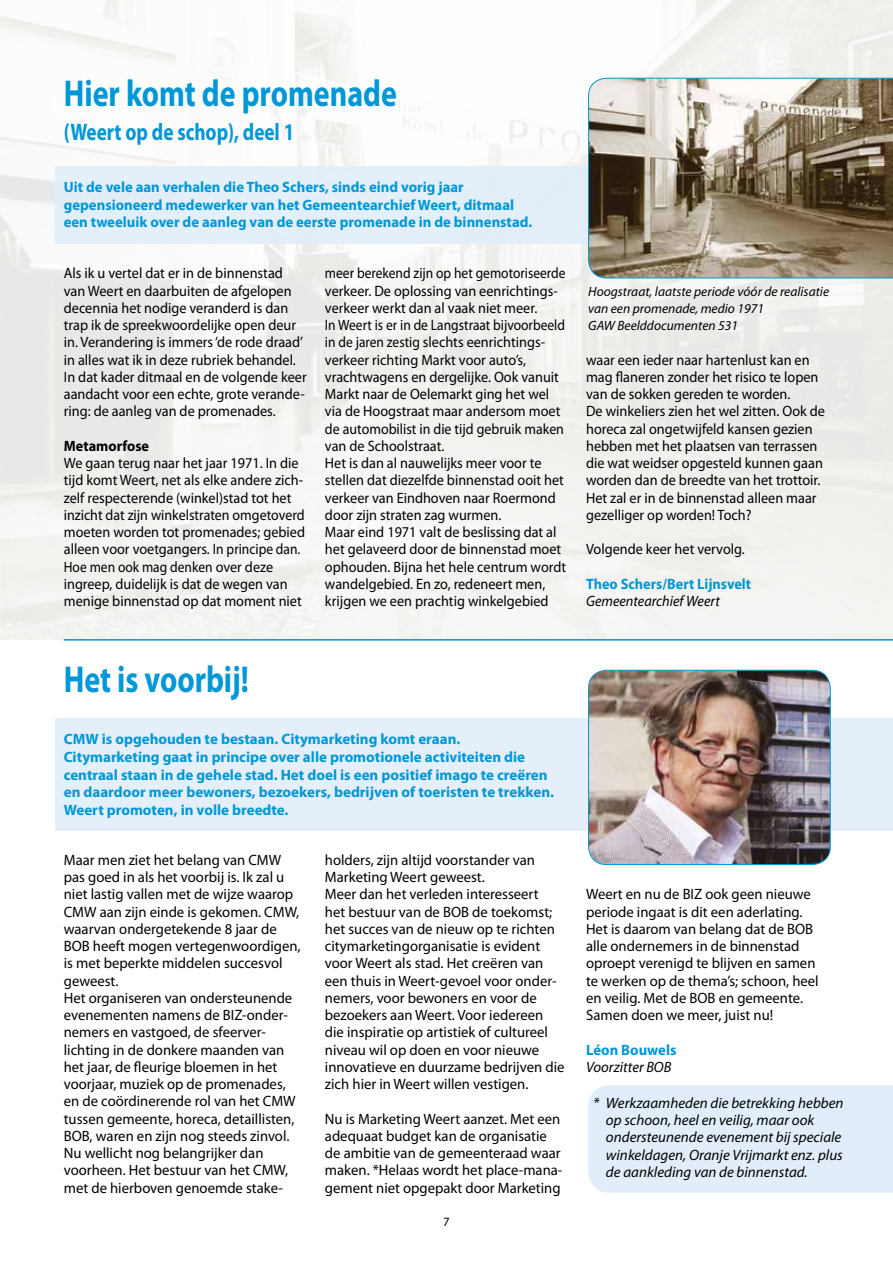
<style>
.page{position:relative;width:893px;height:1263px;background:#fff}
.page>*{position:absolute;margin:0;border:0;box-sizing:border-box;transform-origin:0 0}
.t1{font:700 37.5px "Myriad Pro";color:#0097d7;scale:.8 1}
.t2{font:700 24px "Myriad Pro";color:#0097d7;scale:.8 1}
.t3{font:15px/17.2px "Myriad Pro";color:#000}
.t4{font:15px/17.2px "Myriad Pro";color:#000;scale:.95 1}
.t5{font:15px/17.2px "Myriad Pro";color:#000;scale:.9 1}
.t6{font:700 15px/17.7px "Myriad Pro";color:#0097d7}
.t7{font:italic 15px/17.2px "Myriad Pro";color:#000}
.t8{font:700 15px "Myriad Pro";color:#0097d7;scale:.95 1}
.t9{font:italic 15px "Myriad Pro";color:#000;scale:.95 1}
.t10{font:700 15px "Myriad Pro";color:#000;scale:.95 1}
.t11{font:italic 13.5px/17.2px "Myriad Pro";color:#000}
.t12{font:12.75px "Myriad Pro";color:#000}
</style>
<div class="page">
<hr style="left:64px;top:639px;width:829px;height:2px;background:#0097d7">
<div style="left:55px;top:166px;width:838px;height:78px;background:#e1eef9"></div>
<svg style="left:588px;top:78px;width:305px;height:200px;background:#958c7b"></svg>
<div style="left:55px;top:718px;width:838px;height:112px;background:#e1eef9"></div>
<div style="left:588px;top:1085px;width:305px;height:107px;background:#e1eef9"></div>
<img style="left:588px;top:670px;width:242px;height:194px">
<div style="left:588px;top:670px;width:243px;height:195px;border:1px solid #0097d7;border-radius:18px"></div>
<h1 class="t1" style="left:64px;top:69px;width:418px">Hier komt de promenade</h1>
<h2 class="t2" style="left:64px;top:117px;width:290px">(Weert op de schop), deel 1</h2>
<p class="t6" style="left:64px;top:178px;width:470px">Uit de vele aan verhalen die Theo Schers, sinds eind vorig jaar gepensioneerd medewerker van het Gemeentearchief Weert, ditmaal een tweeluik over de aanleg van de eerste promenade in de binnenstad.</p>
<p class="t4" style="left:64px;top:264px;width:257px">Als ik u vertel dat er in de binnenstad van Weert en daarbuiten de afgelopen decennia het nodige veranderd is dan trap ik de spreekwoordelijke open deur in. Verandering is immers ‘de rode draad’ in alles wat ik in deze rubriek behandel.<br>In dat kader ditmaal en de volgende keer aandacht voor een echte, grote verande&shy;ring: de aanleg van de promenades.</p>
<p class="t10" style="left:64px;top:436px;width:91px">Metamorfose</p>
<p class="t4" style="left:64px;top:454px;width:255px">We gaan terug naar het jaar 1971. In die tijd komt Weert, net als elke andere zich&shy;zelf respecterende (winkel)stad tot het inzicht dat zijn winkelstraten omgetoverd moeten worden tot promenades; gebied alleen voor voetgangers. In principe dan.<br>Hoe men ook mag denken over deze ingreep, duidelijk is dat de wegen van menige binnenstad op dat moment niet</p>
<p class="t5" style="left:325px;top:264px;width:269px">meer berekend zijn op het gemotoriseerde verkeer. De oplossing van eenrichtings&shy;verkeer werkt dan al vaak niet meer.<br>In Weert is er in de Langstraat bijvoorbeeld in de jaren zestig slechts eenrichtings&shy;verkeer richting Markt voor auto’s, vrachtwagens en dergelijke. Ook vanuit Markt naar de Oelemarkt ging het wel via de Hoogstraat maar andersom moet de automobilist in die tijd gebruik maken van de Schoolstraat.<br>Het is dan al nauwelijks meer voor te stellen dat diezelfde binnenstad ooit het verkeer van Eindhoven naar Roermond door zijn straten zag wurmen.<br>Maar eind 1971 valt de beslissing dat al het gelaveerd door de binnenstad moet ophouden. Bijna het hele centrum wordt wandelgebied. En zo, redeneert men, krijgen we een prachtig winkelgebied</p>
<p class="t11" style="left:588px;top:282px;width:242px">Hoogstraat, laatste periode vóór de realisatie van een promenade, medio 1971<br>GAW Beelddocumenten 531</p>
<p class="t4" style="left:586px;top:351px;width:253px">waar een ieder naar hartenlust kan en mag flaneren zonder het risico te lopen van de sokken gereden te worden.<br>De winkeliers zien het wel zitten. Ook de horeca zal ongetwijfeld kansen gezien hebben met het plaatsen van terrassen die wat weidser opgesteld kunnen gaan worden dan de breedte van het trottoir.<br>Het zal er in de binnenstad alleen maar gezelliger op worden! Toch?</p>
<p class="t4" style="left:586px;top:540px;width:169px">Volgende keer het vervolg.</p>
<p class="t8" style="left:586px;top:574px;width:175px">Theo Schers/Bert Lijnsvelt</p>
<p class="t9" style="left:586px;top:592px;width:142px">Gemeentearchief Weert</p>
<h1 class="t1" style="left:64px;top:655px;width:233px">Het is voorbij!</h1>
<p class="t6" style="left:64px;top:730px;width:492px">CMW is opgehouden te bestaan. Citymarketing komt eraan.<br>Citymarketing gaat in principe over alle promotionele activiteiten die centraal staan in de gehele stad. Het doel is een positief imago te creëren en daardoor meer bewoners, bezoekers, bedrijven of toeristen te trekken.<br>Weert promoten, in volle breedte.</p>
<p class="t3" style="left:64px;top:851px;width:238px">Maar men ziet het belang van CMW pas goed in als het voorbij is. Ik zal u niet lastig vallen met de wijze waarop CMW aan zijn einde is gekomen. CMW, waarvan ondergetekende 8 jaar de BOB heeft mogen vertegenwoordigen, is met beperkte middelen succesvol geweest.<br>Het organiseren van ondersteunende evenementen namens de BIZ-onder&shy;nemers en vastgoed, de sfeerver&shy;lichting in de donkere maanden van het jaar, de fleurige bloemen in het voorjaar, muziek op de promenades, en de coördinerende rol van het CMW tussen gemeente, horeca, detaillisten, BOB, waren en zijn nog steeds zinvol.<br>Nu wellicht nog belangrijker dan voorheen. Het bestuur van het CMW, met de hierboven genoemde stake-</p>
<p class="t3" style="left:325px;top:851px;width:241px">holders, zijn altijd voorstander van Marketing Weert geweest.<br>Meer dan het verleden interesseert<br>het bestuur van de BOB de toekomst; het succes van de nieuw op te richten citymarketingorganisatie is evident voor Weert als stad. Het creëren van een thuis in Weert-gevoel voor onder&shy;nemers, voor bewoners en voor de bezoekers aan Weert. Voor iedereen die inspiratie op artistiek of cultureel niveau wil op doen en voor nieuwe innovatieve en duurzame bedrijven die zich hier in Weert willen vestigen.</p>
<p class="t3" style="left:325px;top:1110px;width:239px">Nu is Marketing Weert aanzet. Met een adequaat budget kan de organisatie de ambitie van de gemeenteraad waar maken. *Helaas wordt het place-mana&shy;gement niet opgepakt door Marketing</p>
<p class="t12" style="left:443px;top:1213px;width:8px">7</p>
<p class="t3" style="left:586px;top:885px;width:234px">Weert en nu de BIZ ook geen nieuwe periode ingaat is dit een aderlating.<br>Het is daarom van belang dat de BOB alle ondernemers in de binnenstad oproept verenigd te blijven en samen te werken op de thema’s; schoon, heel en veilig. Met de BOB en gemeente.<br>Samen doen we meer, juist nu!</p>
<p class="t6" style="left:586px;top:1040px;width:92px">Léon Bouwels</p>
<p class="t7" style="left:586px;top:1058px;width:87px">Voorzitter BOB</p>
<p class="t7" style="left:606px;top:1094px;width:239px;text-indent:-13px">* Werkzaamheden die betrekking hebben op schoon, heel en veilig, maar ook ondersteunende evenement bij speciale winkeldagen, Oranje Vrijmarkt enz. plus de aankleding van de binnenstad.</p>
</div>
